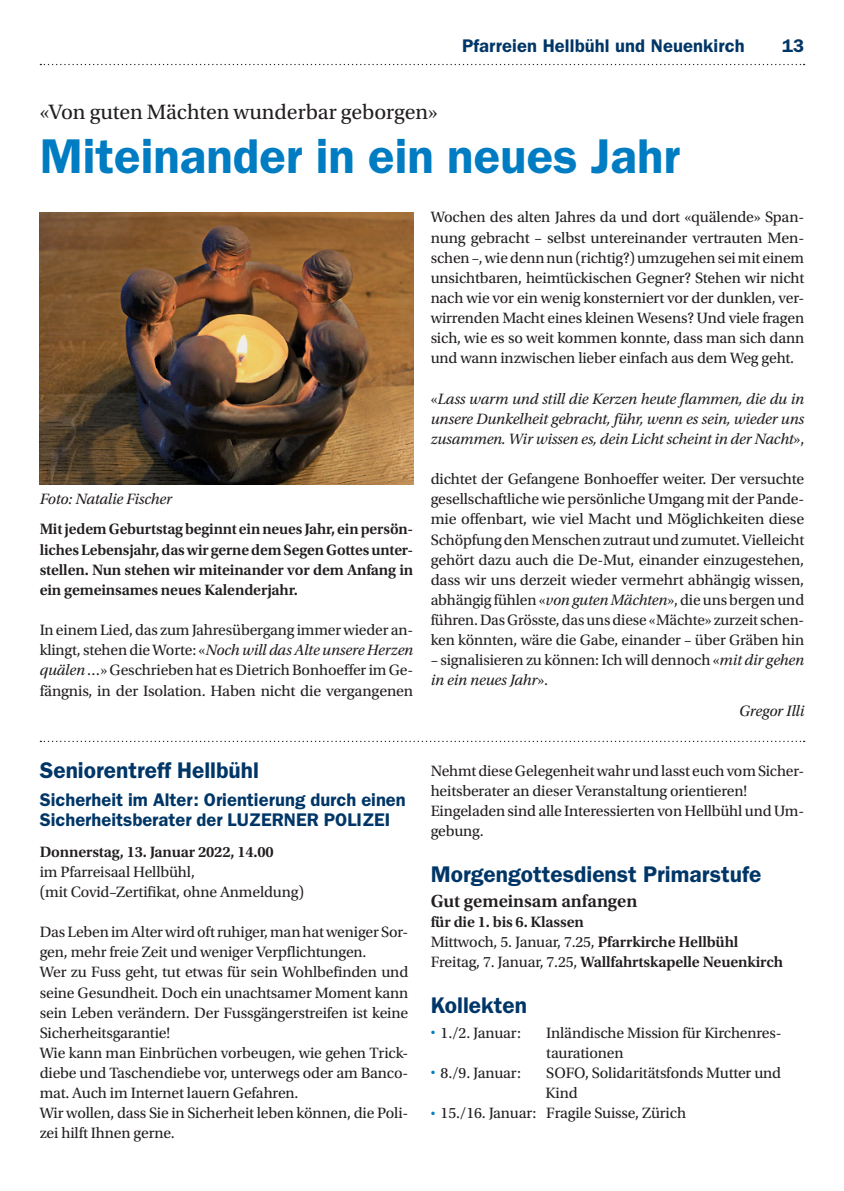
<style>
.page{position:relative;width:844px;height:1191px;background:#fff}
.page>*{position:absolute;margin:0;border:0;box-sizing:border-box;transform-origin:0 0}
.t1{font:600 49px "ITC Franklin Gothic Std";color:#007cc2}
.t2{font:600 22.75px "ITC Franklin Gothic Std";color:#003667}
.t3{font:21.88px "Utopia Std";color:#231f20}
.t4{font:600 18.38px/20.1px "ITC Franklin Gothic Std";color:#003667}
.t5{font:600 18.38px "Utopia Std";color:#231f20}
.t6{font:15.75px/20.1px "Utopia Std";letter-spacing:-.01em;color:#231f20}
.t7{font:600 15.75px/20.1px "Utopia Std";letter-spacing:-.01em;color:#231f20;text-align:justify}
.t8{font:italic 15.75px/20.1px "Utopia Std";letter-spacing:-.01em;color:#231f20;text-align:justify}
.s1{font-style:italic}
.s2{font-style:normal}
.s3{font-weight:400}
</style>
<div class="page">
<svg style="left:40px;top:64px;width:764px;height:1px"></svg>
<img style="left:40px;top:212px;width:373px;height:272px">
<svg style="left:40px;top:740px;width:764px;height:2px"></svg>
<p class="t4" style="left:462px;top:36px;width:284px">Pfarreien Hellbühl und Neuenkirch</p>
<p class="t4" style="left:781px;top:36px;width:24px">13</p>
<h3 class="t3" style="left:40px;top:100px;width:399px">«Von guten Mächten wunderbar geborgen»</h3>
<h1 class="t1" style="left:40px;top:127px;width:641px">Miteinander in ein neues Jahr</h1>
<p class="t8" style="left:40px;top:489px;width:134px">Foto: Natalie Fischer</p>
<p class="t7" style="left:40px;top:519px;width:375px">Mit jedem Geburtstag beginnt ein neues Jahr, ein persön&shy;liches Lebensjahr, das wir gerne dem Segen Gottes unter&shy;stellen. Nun stehen wir miteinander vor dem Anfang in ein gemeinsames neues Kalenderjahr.</p>
<p class="t6" style="left:40px;top:620px;width:375px;text-align:justify">In einem Lied, das zum Jahresübergang immer wieder an&shy;klingt, stehen die Worte: «<span class="s1">Noch will das Alte unsere Herzen quälen</span> …» Geschrieben hat es Dietrich Bonhoeffer im Ge&shy;fängnis, in der Isolation. Haben nicht die vergangenen</p>
<h2 class="t2" style="left:40px;top:756px;width:221px">Seniorentreff Hellbühl</h2>
<p class="t4" style="left:40px;top:790px;width:367px">Sicherheit im Alter: Orientierung durch einen<br>Sicherheitsberater der LUZERNER POLIZEI</p>
<p class="t7" style="left:40px;top:841px;width:235px">Donnerstag, 13. Januar 2022, 14.00</p>
<p class="t6" style="left:40px;top:861px;width:266px">im Pfarreisaal Hellbühl,<br>(mit Covid–Zertifikat, ohne Anmeldung)</p>
<p class="t6" style="left:40px;top:922px;width:370px">Das Leben im Alter wird oft ruhiger, man hat weniger Sor&shy;gen, mehr freie Zeit und weniger Verpflichtungen.<br>Wer zu Fuss geht, tut etwas für sein Wohlbefinden und seine Gesundheit. Doch ein unachtsamer Moment kann sein Leben verändern. Der Fussgängerstreifen ist keine Sicherheitsgarantie!<br>Wie kann man Einbrüchen vorbeugen, wie gehen Trick&shy;diebe und Taschendiebe vor, unterwegs oder am Banco&shy;mat. Auch im Internet lauern Gefahren.<br>Wir wollen, dass Sie in Sicherheit leben können, die Poli&shy;zei hilft Ihnen gerne.</p>
<p class="t6" style="left:430px;top:207px;width:375px;text-align:justify">Wochen des alten Jahres da und dort «quälende» Span&shy;nung gebracht – selbst untereinander vertrauten Men&shy;schen –, wie denn nun (richtig?) umzugehen sei mit einem unsichtbaren, heimtückischen Gegner? Stehen wir nicht nach wie vor ein wenig konsterniert vor der dunklen, ver&shy;wirrenden Macht eines kleinen Wesens? Und viele fragen sich, wie es so weit kommen konnte, dass man sich dann und wann inzwischen lieber einfach aus dem Weg geht.</p>
<p class="t8" style="left:430px;top:389px;width:375px"><span class="s2">«</span>Lass warm und still die Kerzen heute flammen, die du in unsere Dunkelheit gebracht, führ, wenn es sein, wieder uns zusammen. Wir wissen es, dein Licht scheint in der Nacht<span class="s2">»,</span></p>
<p class="t6" style="left:430px;top:469px;width:375px;text-align:justify">dichtet der Gefangene Bonhoeffer weiter. Der versuchte gesellschaftliche wie persönliche Umgang mit der Pande&shy;mie offenbart, wie viel Macht und Möglichkeiten diese Schöpfung den Menschen zutraut und zumutet. Vielleicht gehört dazu auch die De-Mut, einander einzugestehen, dass wir uns derzeit wieder vermehrt abhängig wissen, abhängig fühlen «<span class="s1">von guten Mächten</span>», die uns bergen und führen. Das Grösste, das uns diese «Mächte» zurzeit schen&shy;ken könnten, wäre die Gabe, einander – über Gräben hin</p>
<p class="t6" style="left:430px;top:650px;width:375px">– signalisieren zu können: Ich will dennoch «<span class="s1">mit dir gehen in ein neues Jahr</span>».</p>
<p class="t8" style="left:739px;top:700px;width:67px">Gregor Illi</p>
<p class="t6" style="left:430px;top:761px;width:375px">Nehmt diese Gelegenheit wahr und lasst euch vom Sicher&shy;heitsberater an dieser Veranstaltung orientieren!<br>Eingeladen sind alle Interessierten von Hellbühl und Um&shy;gebung.</p>
<h2 class="t2" style="left:430px;top:860px;width:332px">Morgengottesdienst Primarstufe</h2>
<p class="t5" style="left:430px;top:890px;width:208px">Gut gemeinsam anfangen</p>
<p class="t7" style="left:430px;top:912px;width:354px;text-align:left">für die 1. bis 6. Klassen<br><span class="s3">Mittwoch, 5. Januar, 7.25,</span> Pfarrkirche Hellbühl<br><span class="s3">Freitag, 7. Januar, 7.25,</span> Wallfahrtskapelle Neuenkirch</p>
<h2 class="t2" style="left:430px;top:991px;width:98px">Kollekten</h2>
<p class="t6" style="left:430px;top:1022px;width:92px"><sup>•</sup> 1./2. Januar:</p>
<p class="t6" style="left:546px;top:1022px;width:233px">Inländische Mission für Kirchenres&shy;taurationen</p>
<p class="t6" style="left:430px;top:1063px;width:92px"><sup>•</sup> 8./9. Januar:</p>
<p class="t6" style="left:545px;top:1063px;width:237px">SOFO, Solidaritätsfonds Mutter und<br>Kind</p>
<p class="t6" style="left:430px;top:1103px;width:257px"><sup>•</sup> 15./16. Januar: Fragile Suisse, Zürich</p>
</div>
